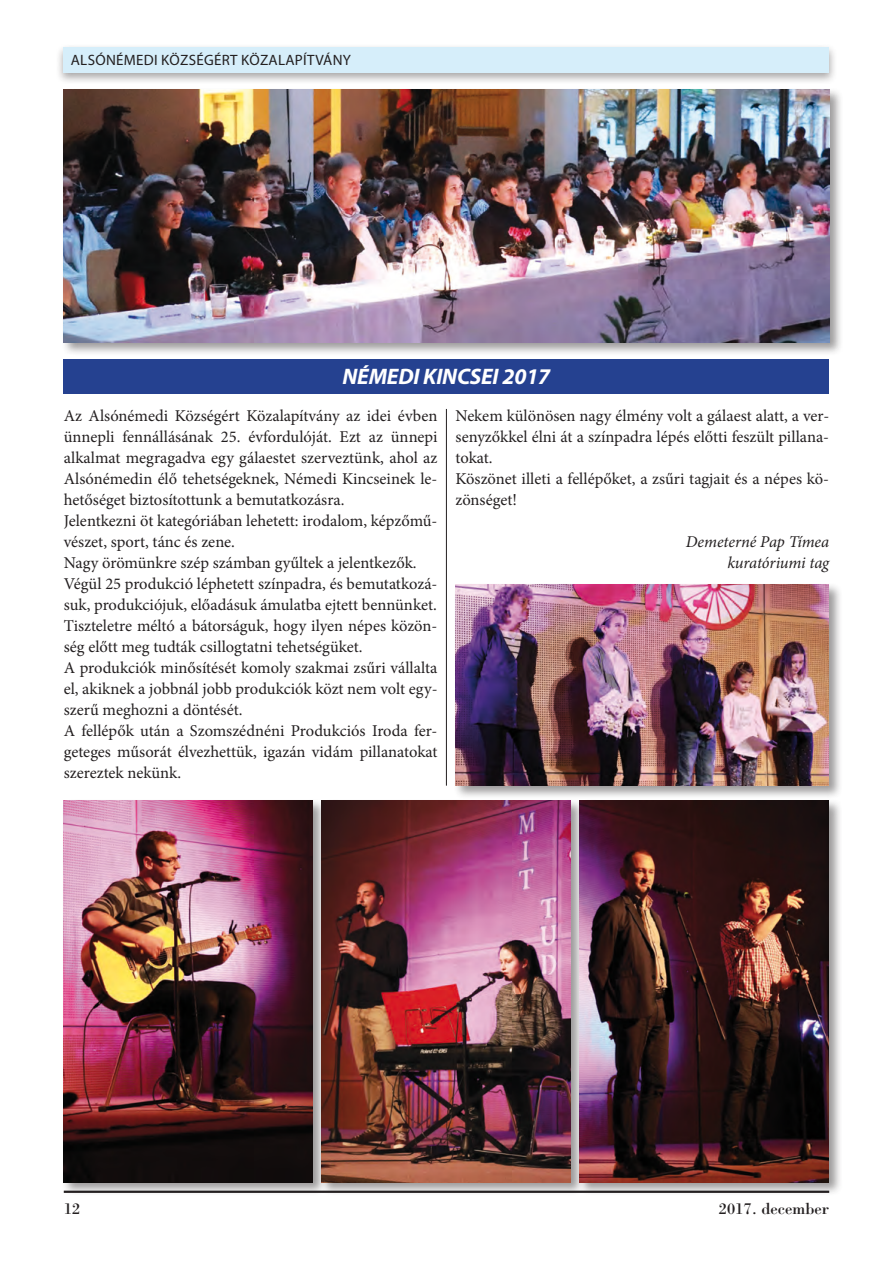
<style>
.page{position:relative;width:893px;height:1263px;background:#fff}
.page>*{position:absolute;margin:0;border:0;box-sizing:border-box;transform-origin:0 0}
.t1{font:italic 700 22.5px "Myriad Pro";letter-spacing:-.01em;color:#fff}
.t2{font:16.5px/21px "Minion Pro";color:#231f20}
.t3{font:italic 16.5px/21px "Minion Pro";letter-spacing:-.01em;color:#231f20;text-align:right}
.t4{font:16.5px "H Bodoni";color:#231f20}
.t5{font:15px "Myriad Pro";letter-spacing:.02em;color:#231f20}
</style>
<div class="page">
<div style="left:56px;top:43px;width:781px;height:42px;background:#231f20;opacity:.4"></div>
<div style="left:64px;top:47px;width:765px;height:25px;background:#d6eefa"></div>
<div style="left:64px;top:359px;width:765px;height:35px;background:#254190"></div>
<hr style="left:446px;top:409px;width:1px;height:377px;background:#231f20">
<div style="left:62px;top:87px;width:781px;height:270px;background:#231f20;opacity:.45"></div>
<img style="left:64px;top:89px;width:765px;height:253px">
<div style="left:61px;top:798px;width:266px;height:398px;background:#231f20;opacity:.45"></div>
<img style="left:63px;top:800px;width:250px;height:382px">
<div style="left:319px;top:798px;width:266px;height:398px;background:#231f20;opacity:.45"></div>
<img style="left:321px;top:800px;width:250px;height:382px">
<div style="left:577px;top:798px;width:266px;height:398px;background:#231f20;opacity:.45"></div>
<img style="left:579px;top:800px;width:250px;height:382px">
<div style="left:453px;top:582px;width:390px;height:218px;background:#231f20;opacity:.45"></div>
<img style="left:455px;top:584px;width:374px;height:202px">
<p class="t5" style="left:71px;top:51px;width:127px">Alsónémedi Községé</p>
<p class="t5" style="left:222px;top:51px;width:131px">rt Közalapítvány</p>
<h1 class="t1" style="left:342px;top:362px;width:209px">NÉMEDI KINCSEI 2017</h1>
<p class="t2" style="left:64px;top:405px;width:375px">Az Alsónémedi Községért Közalapítvány az idei évben ünnepli fennállásának 25. évfordulóját. Ezt az ünnepi alkalmat megragadva egy gálaestet szerveztünk, ahol az Alsónémedin élő tehetségeknek, Némedi Kincseinek le&shy;hetőséget biztosítottunk a bemutatkozásra.<br>Jelentkezni öt kategóriában lehetett: irodalom, képzőmű&shy;vészet, sport, tánc és zene.<br>Nagy örömünkre szép számban gyűltek a jelentkezők.<br>Végül 25 produkció léphetett színpadra, és bemutatkozá&shy;suk, produkciójuk, előadásuk ámulatba ejtett bennünket.<br>Tiszteletre méltó a bátorságuk, hogy ilyen népes közön&shy;ség előtt meg tudták csillogtatni tehetségüket.<br>A produkciók minősítését komoly szakmai zsűri vállalta el, akiknek a jobbnál jobb produkciók közt nem volt egy&shy;szerű meghozni a döntését.<br>A fellépők után a Szomszédnéni Produkciós Iroda fer&shy;geteges műsorát élvezhettük, igazán vidám pillanatokat szereztek nekünk.</p>
<p class="t2" style="left:455px;top:405px;width:375px">Nekem különösen nagy élmény volt a gálaest alatt, a ver&shy;senyzőkkel élni át a színpadra lépés előtti feszült pillana&shy;tokat.<br>Köszönet illeti a fellépőket, a zsűri tagjait és a népes kö&shy;zönséget!</p>
<p class="t3" style="left:686px;top:531px;width:145px">Demeterné Pap Tímea kuratóriumi tag</p>
<p class="t4" style="left:64px;top:1198px;width:18px">12</p>
<p class="t4" style="left:719px;top:1198px;width:112px">2017. december</p>
</div>
